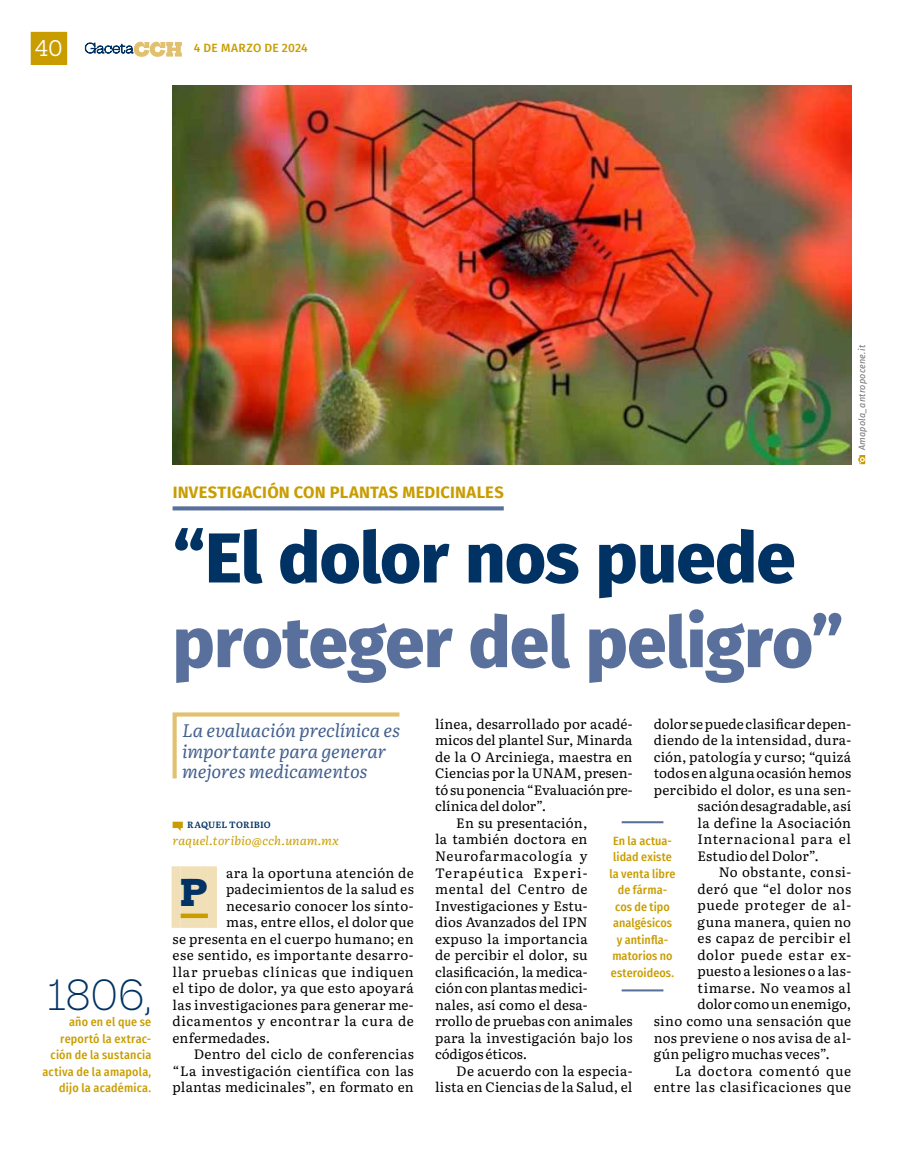
<style>
.page{position:relative;width:915px;height:1170px;background:#fff}
.page>*{position:absolute;margin:0;border:0;box-sizing:border-box;transform-origin:0 0}
.t1{font:800 70.5px "Fira Sans";letter-spacing:-.01em;color:#5a709c}
.t2{font:800 70.5px "Fira Sans";letter-spacing:-.01em;color:#003263}
.t3{font:300 40.5px "Hepta Slab";color:#003263}
.t4{font:800 35.4px "Hepta Slab";color:#003263}
.t5{font:21px "Hepta Slab";color:#fff}
.t6{font:italic 18px/20.7px "Literata 18 pt";color:#425f8d}
.t7{font:700 16.5px "Fira Sans";letter-spacing:.015em;color:#c99d00}
.t8{font:13.5px "Literata 18 pt";letter-spacing:.02em;color:#000}
.t9{font:13.5px "Literata 18 pt";letter-spacing:-.005em;color:#000}
.t10{font:13.5px "Literata 18 pt";letter-spacing:.045em;color:#000}
.t11{font:13.5px "Literata 18 pt";letter-spacing:.04em;color:#000}
.t12{font:13.5px "Literata 18 pt";letter-spacing:.05em;color:#000}
.t13{font:13.5px "Literata 18 pt";color:#000}
.t14{font:13.5px "Literata 18 pt";letter-spacing:-.01em;color:#000}
.t15{font:13.5px "Literata 18 pt";letter-spacing:.085em;color:#000}
.t16{font:500 12px/16.5px "Fira Sans Condensed";letter-spacing:.015em;color:#c99d00;text-align:right}
.t17{font:italic 12px "Literata 18 pt";color:#c99d00}
.t18{font:500 12px "Fira Sans";letter-spacing:.025em;color:#c99d00}
.t19{font:italic 9px "Fira Sans";letter-spacing:.025em;color:#706f6f}
.t20{font:600 9px "Literata 18 pt";letter-spacing:.02em;color:#003263}
</style>
<div class="page">
<svg style="left:858px;top:455px;width:6px;height:9px"></svg>
<img style="left:172px;top:85px;width:678px;height:379px">
<svg style="left:172px;top:506px;width:331px;height:4px"></svg>
<svg style="left:172px;top:712px;width:228px;height:67px"></svg>
<hr style="left:621px;top:821px;width:42px;height:2px;background:#5a709c">
<hr style="left:621px;top:989px;width:42px;height:2px;background:#5a709c">
<div style="left:171px;top:866px;width:9px;height:61px;background:#f1dfb8"></div>
<div style="left:180px;top:866px;width:28px;height:61px;background:#f1dfb8"></div>
<div style="left:208px;top:866px;width:9px;height:61px;background:#f1dfb8"></div>
<svg style="left:172px;top:821px;width:11px;height:10px"></svg>
<div style="left:180px;top:913px;width:28px;height:5px;background:#c99d00"></div>
<svg style="left:85px;top:41px;width:97px;height:16px"></svg>
<div style="left:31px;top:32px;width:36px;height:33px;background:#c99d00"></div>
<h3 class="t5" style="left:35px;top:31px;width:29px">40</h3>
<p class="t18" style="left:194px;top:39px;width:115px">4 DE MARZO DE 2024</p>
<p class="t7" style="left:173px;top:478px;width:332px">INVESTIGACIÓN CON PLANTAS MEDICINALES</p>
<h1 class="t2" style="left:172px;top:496px;width:624px">“El dolor nos puede</h1>
<h1 class="t1" style="left:172px;top:581px;width:672px">proteger del peligro”</h1>
<p class="t19" style="left:855px;top:450px;width:107px;rotate:-90deg">Amapola_antropocene.it</p>
<h2 class="t3" style="left:47px;top:960px;width:106px">1806,</h2>
<p class="t16" style="left:43px;top:1013px;width:110px">año en el que se reportó la extrac&shy;ción de la sustancia activa de la amapola, dijo la académica.</p>
<h3 class="t6" style="left:182px;top:719px;width:222px">La evaluación preclínica es importante para generar mejores medicamentos</h3>
<p class="t20" style="left:187px;top:817px;width:85px">RAQUEL TORIBIO</p>
<p class="t17" style="left:172px;top:830px;width:169px">raquel.toribio@cch.unam.mx</p>
<h3 class="t4" style="left:180px;top:863px;width:29px">P</h3>
<p class="t8" style="left:226px;top:862px;width:189px">ara la oportuna atención de</p>
<p class="t8" style="left:226px;top:878px;width:189px">padecimientos de la salud es</p>
<p class="t8" style="left:226px;top:895px;width:189px">necesario conocer los sínto-</p>
<p class="t8" style="left:226px;top:911px;width:189px">mas, entre ellos, el dolor que</p>
<p class="t8" style="left:172px;top:928px;width:242px">se presenta en el cuerpo humano; en</p>
<p class="t8" style="left:172px;top:944px;width:242px">ese sentido, es importante desarro-</p>
<p class="t10" style="left:172px;top:961px;width:242px">llar pruebas clínicas que indiquen</p>
<p class="t8" style="left:172px;top:977px;width:242px">el tipo de dolor, ya que esto apoyará</p>
<p class="t8" style="left:172px;top:994px;width:242px">las investigaciones para generar me-</p>
<p class="t11" style="left:172px;top:1010px;width:242px">dicamentos y encontrar la cura de</p>
<p class="t8" style="left:172px;top:1027px;width:99px">enfermedades.</p>
<p class="t8" style="left:194px;top:1043px;width:221px">Dentro del ciclo de conferencias</p>
<p class="t8" style="left:172px;top:1060px;width:242px">“La investigación científica con las</p>
<p class="t8" style="left:172px;top:1076px;width:242px">plantas medicinales”, en formato en</p>
<p class="t8" style="left:653px;top:713px;width:199px">dolor se puede clasificar depen-</p>
<p class="t8" style="left:653px;top:730px;width:199px">diendo de la intensidad, dura-</p>
<p class="t8" style="left:653px;top:746px;width:199px">ción, patología y curso; “quizá</p>
<p class="t8" style="left:653px;top:763px;width:199px">todos en alguna ocasión hemos</p>
<p class="t8" style="left:653px;top:779px;width:199px">percibido el dolor, es una sen-</p>
<p class="t8" style="left:697px;top:796px;width:155px">sación desagradable, así</p>
<p class="t8" style="left:697px;top:812px;width:155px">la define la Asociación</p>
<p class="t12" style="left:697px;top:829px;width:155px">Internacional para el</p>
<p class="t8" style="left:697px;top:845px;width:123px">Estudio del Dolor”.</p>
<p class="t8" style="left:718px;top:862px;width:134px">No obstante, consi-</p>
<p class="t8" style="left:697px;top:878px;width:155px">deró que “el dolor nos</p>
<p class="t10" style="left:697px;top:895px;width:155px">puede proteger de al-</p>
<p class="t8" style="left:697px;top:911px;width:155px">guna manera, quien no</p>
<p class="t11" style="left:697px;top:928px;width:155px">es capaz de percibir el</p>
<p class="t10" style="left:697px;top:944px;width:155px">dolor puede estar ex-</p>
<p class="t8" style="left:697px;top:961px;width:155px">puesto a lesiones o a las-</p>
<p class="t11" style="left:697px;top:977px;width:155px">timarse. No veamos al</p>
<p class="t9" style="left:697px;top:994px;width:155px">dolor como un enemigo,</p>
<p class="t8" style="left:653px;top:1010px;width:199px">sino como una sensación que</p>
<p class="t8" style="left:653px;top:1027px;width:199px">nos previene o nos avisa de al-</p>
<p class="t8" style="left:653px;top:1043px;width:178px">gún peligro muchas veces”.</p>
<p class="t12" style="left:674px;top:1060px;width:177px">La doctora comentó que</p>
<p class="t10" style="left:653px;top:1076px;width:199px">entre las clasificaciones que</p>
<p class="t8" style="left:435px;top:713px;width:199px">línea, desarrollado por acadé-</p>
<p class="t9" style="left:435px;top:730px;width:199px">micos del plantel Sur, Minarda</p>
<p class="t8" style="left:435px;top:746px;width:199px">de la O Arciniega, maestra en</p>
<p class="t13" style="left:435px;top:763px;width:199px">Ciencias por la UNAM, presen-</p>
<p class="t14" style="left:435px;top:779px;width:199px">tó su ponencia “Evaluación pre-</p>
<p class="t14" style="left:435px;top:796px;width:113px">clínica del dolor”.</p>
<p class="t8" style="left:456px;top:812px;width:133px">En su presentación,</p>
<p class="t8" style="left:435px;top:829px;width:154px">la también doctora en</p>
<p class="t12" style="left:435px;top:845px;width:154px">Neurofarmacología y</p>
<p class="t15" style="left:435px;top:862px;width:154px">Terapéutica Experi-</p>
<p class="t11" style="left:435px;top:878px;width:154px">mental del Centro de</p>
<p class="t8" style="left:435px;top:895px;width:154px">Investigaciones y Estu-</p>
<p class="t8" style="left:435px;top:911px;width:154px">dios Avanzados del IPN</p>
<p class="t8" style="left:435px;top:928px;width:154px">expuso la importancia</p>
<p class="t8" style="left:435px;top:944px;width:154px">de percibir el dolor, su</p>
<p class="t13" style="left:435px;top:961px;width:154px">clasificación, la medica-</p>
<p class="t9" style="left:435px;top:977px;width:154px">ción con plantas medici-</p>
<p class="t8" style="left:435px;top:994px;width:154px">nales, así como el desa-</p>
<p class="t9" style="left:435px;top:1010px;width:199px">rrollo de pruebas con animales</p>
<p class="t8" style="left:435px;top:1027px;width:199px">para la investigación bajo los</p>
<p class="t9" style="left:435px;top:1043px;width:94px">códigos éticos.</p>
<p class="t8" style="left:456px;top:1060px;width:177px">De acuerdo con la especia-</p>
<p class="t8" style="left:435px;top:1076px;width:199px">lista en Ciencias de la Salud, el</p>
<p class="t16" style="left:609px;top:831px;width:67px;text-align:center">En la actua&shy;lidad existe la venta libre de fárma&shy;cos de tipo analgésicos y antinfla&shy;matorios no esteroideos.</p>
</div>
